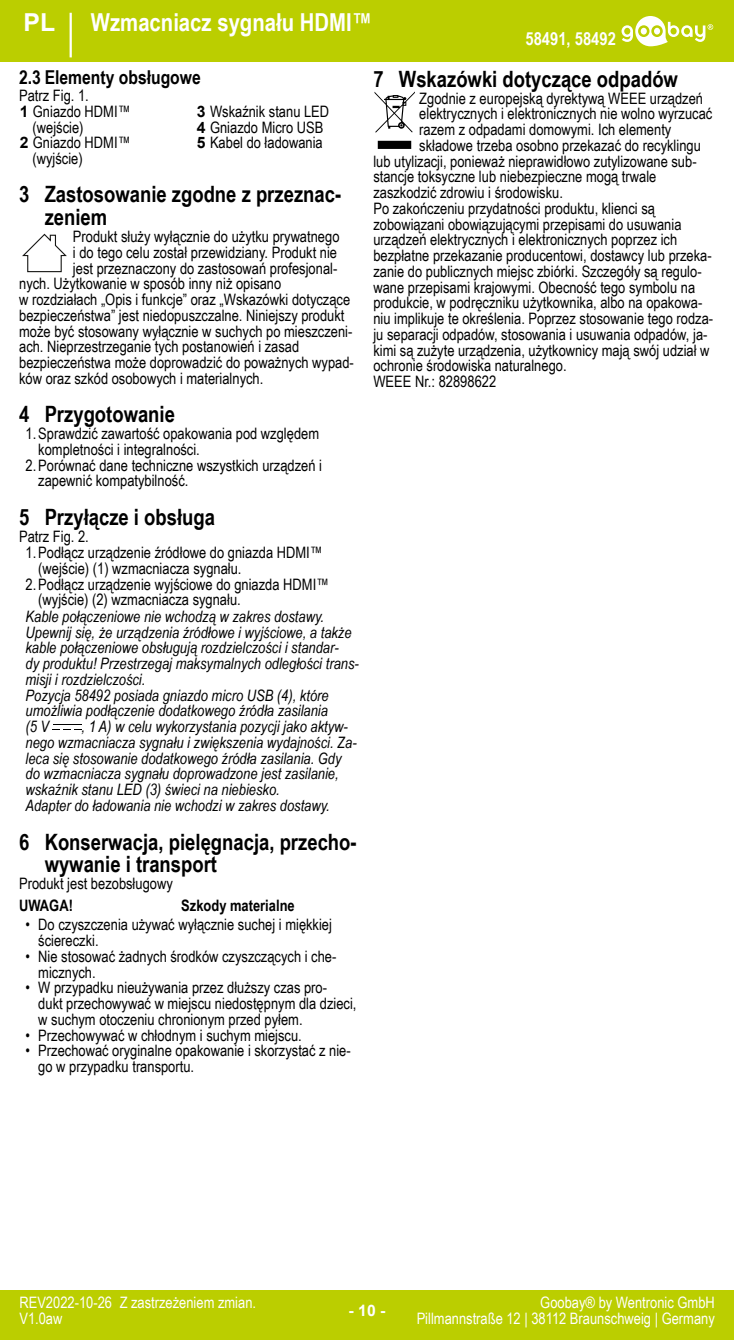
<style>
.page{position:relative;width:734px;height:1340px;background:#fff}
.page>*{position:absolute;margin:0;border:0;box-sizing:border-box;transform-origin:0 0}
.t1{font:700 24.75px "Arial Narrow";color:#fff}
.t2{font:700 24.75px "Arial";color:#fff}
.t3{font:700 22.5px/22.5px "Arial Narrow";color:#000}
.t4{font:700 19.12px "Arial Narrow";color:#000}
.t5{font:700 18px "Arial Narrow";color:#fff}
.t6{font:15.75px/15.8px "Arial Narrow";color:#000}
.t7{font:italic 15.75px/15.8px "Arial Narrow";color:#000}
.t8{font:15.75px/15.8px "Arial Narrow";color:#fff;text-align:right}
.t9{font:700 15.75px "Arial Narrow";color:#000}
.t10{font:700 15.75px "Arial";color:#fff}
.s1{font-family:"Arial";font-weight:700}
</style>
<div class="page">
<div style="left:0;top:0;width:733px;height:62px;background:#bbce00"></div>
<svg style="left:621px;top:16px;width:92px;height:30px"></svg>
<hr style="left:70px;top:13px;width:2px;height:44px;background:#fff">
<div style="left:0;top:1290px;width:733px;height:49px;background:#bbce00"></div>
<svg style="left:22px;top:234px;width:45px;height:38px"></svg>
<svg style="left:53px;top:724px;width:28px;height:6px"></svg>
<svg style="left:374px;top:91px;width:41px;height:58px"></svg>
<h1 class="t1" style="left:91px;top:3px;width:282px">Wzmacniacz sygnału HDMI™</h1>
<p class="t4" style="left:19px;top:70px;width:183px">2.3 Elementy obsługowe</p>
<p class="t6" style="left:19px;top:89px;width:71px">Patrz Fig. 1.</p>
<p class="t6" style="left:20px;top:105px;width:112px"><span class="s1">1</span> Gniazdo HDMI™</p>
<p class="t6" style="left:33px;top:119px;width:52px">(wejście)</p>
<p class="t6" style="left:20px;top:136px;width:112px"><span class="s1">2</span> Gniazdo HDMI™</p>
<p class="t6" style="left:33px;top:150px;width:52px">(wyjście)</p>
<h1 class="t2" style="left:24px;top:8px;width:33px">PL</h1>
<p class="t5" style="left:525px;top:32px;width:92px">58491, 58492</p>
<h2 class="t3" style="left:373px;top:69px;width:306px">7 Wskazówki dotyczące odpadów</h2>
<p class="t6" style="left:419px;top:90px;width:285px">Zgodnie z europejską dyrektywą WEEE urządzeń</p>
<p class="t6" style="left:419px;top:105px;width:294px">elektrycznych i elektronicznych nie wolno wyrzucać</p>
<p class="t6" style="left:419px;top:123px;width:253px">razem z odpadami domowymi. Ich elementy</p>
<p class="t6" style="left:419px;top:137px;width:283px">składowe trzeba osobno przekazać do recyklingu</p>
<p class="t6" style="left:373px;top:153px;width:325px">lub utylizacji, ponieważ nieprawidłowo zutylizowane sub-</p>
<p class="t6" style="left:373px;top:168px;width:284px">stancje toksyczne lub niebezpieczne mogą trwale</p>
<p class="t6" style="left:373px;top:184px;width:191px">zaszkodzić zdrowiu i środowisku.</p>
<p class="t6" style="left:373px;top:200px;width:283px">Po zakończeniu przydatności produktu, klienci są</p>
<p class="t6" style="left:373px;top:216px;width:309px">zobowiązani obowiązującymi przepisami do usuwania</p>
<p class="t6" style="left:373px;top:231px;width:305px">urządzeń elektrycznych i elektronicznych poprzez ich</p>
<p class="t6" style="left:373px;top:247px;width:340px">bezpłatne przekazanie producentowi, dostawcy lub przeka-</p>
<p class="t6" style="left:373px;top:263px;width:330px">zanie do publicznych miejsc zbiórki. Szczegóły są regulo-</p>
<p class="t6" style="left:373px;top:279px;width:323px">wane przepisami krajowymi. Obecność tego symbolu na</p>
<p class="t6" style="left:373px;top:294px;width:330px">produkcie, w podręczniku użytkownika, albo na opakowa-</p>
<p class="t6" style="left:373px;top:310px;width:341px">niu implikuje te określenia. Poprzez stosowanie tego rodza-</p>
<p class="t6" style="left:373px;top:328px;width:335px">ju separacji odpadów, stosowania i usuwania odpadów, ja-</p>
<p class="t6" style="left:373px;top:342px;width:337px">kimi są zużyte urządzenia, użytkownicy mają swój udział w</p>
<p class="t6" style="left:373px;top:357px;width:195px">ochronie środowiska naturalnego.</p>
<p class="t6" style="left:373px;top:375px;width:124px">WEEE Nr.: 82898622</p>
<p class="t6" style="left:197px;top:103px;width:134px"><span class="s1">3</span> Wskaźnik stanu LED<br><span class="s1">4</span> Gniazdo Micro USB<br><span class="s1">5</span> Kabel do ładowania</p>
<h2 class="t3" style="left:45px;top:185px;width:298px;text-indent:-26px">3 Zastosowanie zgodne z przeznac&shy;zeniem</h2>
<p class="t6" style="left:73px;top:228px;width:268px">Produkt służy wyłącznie do użytku prywatnego</p>
<p class="t6" style="left:73px;top:244px;width:265px">i do tego celu został przewidziany. Produkt nie</p>
<p class="t6" style="left:73px;top:259px;width:266px">jest przeznaczony do zastosowań profesjonal-</p>
<p class="t6" style="left:19px;top:275px;width:264px">nych. Użytkowanie w sposób inny niż opisano</p>
<p class="t6" style="left:19px;top:291px;width:332px">w rozdziałach „Opis i funkcje” oraz „Wskazówki dotyczące</p>
<p class="t6" style="left:19px;top:307px;width:327px">bezpieczeństwa” jest niedopuszczalne. Niniejszy produkt</p>
<p class="t6" style="left:19px;top:322px;width:335px">może być stosowany wyłącznie w suchych po mieszczeni-</p>
<p class="t6" style="left:19px;top:338px;width:281px">ach. Nieprzestrzeganie tych postanowień i zasad</p>
<p class="t6" style="left:19px;top:354px;width:336px">bezpieczeństwa może doprowadzić do poważnych wypad-</p>
<p class="t6" style="left:19px;top:372px;width:246px">ków oraz szkód osobowych i materialnych.</p>
<h2 class="t3" style="left:19px;top:405px;width:157px">4 Przygotowanie</h2>
<p class="t6" style="left:38px;top:427px;width:282px;text-indent:-13px">1. Sprawdzić zawartość opakowania pod względem kompletności i integralności.</p>
<p class="t6" style="left:38px;top:458px;width:285px;text-indent:-13px">2. Porównać dane techniczne wszystkich urządzeń i zapewnić kompatybilność.</p>
<h2 class="t3" style="left:19px;top:508px;width:197px">5 Przyłącze i obsługa</h2>
<p class="t6" style="left:19px;top:530px;width:71px">Patrz Fig. 2.</p>
<p class="t6" style="left:38px;top:546px;width:286px;text-indent:-13px">1. Podłącz urządzenie źródłowe do gniazda HDMI™ (wejście) (1) wzmacniacza sygnału.</p>
<p class="t6" style="left:38px;top:577px;width:292px;text-indent:-13px">2. Podłącz urządzenie wyjściowe do gniazda HDMI™ (wyjście) (2) wzmacniacza sygnału.</p>
<p class="t7" style="left:26px;top:608px;width:334px">Kable połączeniowe nie wchodzą w zakres dostawy.<br>Upewnij się, że urządzenia źródłowe i wyjściowe, a także kable połączeniowe obsługują rozdzielczości i standar-<br>dy produktu! Przestrzegaj maksymalnych odległości trans&shy;misji i rozdzielczości.<br>Pozycja 58492 posiada gniazdo micro USB (4), które umożliwia podłączenie dodatkowego źródła zasilania<br>(5 V</p>
<p class="t7" style="left:25px;top:720px;width:332px;text-indent:56px">, 1 A) w celu wykorzystania pozycji jako aktyw&shy;nego wzmacniacza sygnału i zwiększenia wydajności. Za&shy;leca się stosowanie dodatkowego źródła zasilania. Gdy do wzmacniacza sygnału doprowadzone jest zasilanie, wskaźnik stanu LED (3) świeci na niebiesko.<br>Adapter do ładowania nie wchodzi w zakres dostawy.</p>
<h2 class="t3" style="left:45px;top:832px;width:313px;text-indent:-26px">6 Konserwacja, pielęgnacja, przecho&shy;wywanie i transport</h2>
<p class="t6" style="left:19px;top:875px;width:155px">Produkt jest bezobsługowy</p>
<p class="t9" style="left:19px;top:894px;width:55px">UWAGA!</p>
<p class="t9" style="left:181px;top:894px;width:115px">Szkody materialne</p>
<p class="t6" style="left:38px;top:918px;width:295px;text-indent:-13px">• Do czyszczenia używać wyłącznie suchej i miękkiej ściereczki.</p>
<p class="t6" style="left:38px;top:949px;width:299px;text-indent:-13px">• Nie stosować żadnych środków czyszczących i che&shy;micznych.</p>
<p class="t6" style="left:38px;top:981px;width:319px;text-indent:-13px">• W przypadku nieużywania przez dłuższy czas pro-<br>dukt przechowywać w miejscu niedostępnym dla dzieci, w suchym otoczeniu chronionym przed pyłem.</p>
<p class="t6" style="left:26px;top:1028px;width:278px">• Przechowywać w chłodnym i suchym miejscu.</p>
<p class="t6" style="left:38px;top:1044px;width:314px;text-indent:-13px">• Przechować oryginalne opakowanie i skorzystać z nie&shy;go w przypadku transportu.</p>
<p class="t8" style="left:19px;top:1295px;width:94px;text-align:left">REV2022-10-26<br>V1.0aw</p>
<p class="t8" style="left:120px;top:1293px;width:138px">Z zastrzeżeniem zmian.</p>
<p class="t10" style="left:348px;top:1300px;width:38px">- 10 -</p>
<p class="t8" style="left:416px;top:1295px;width:299px">Goobay® by Wentronic GmbH<br>Pillmannstraße 12 | 38112 Braunschweig | Germany</p>
</div>
